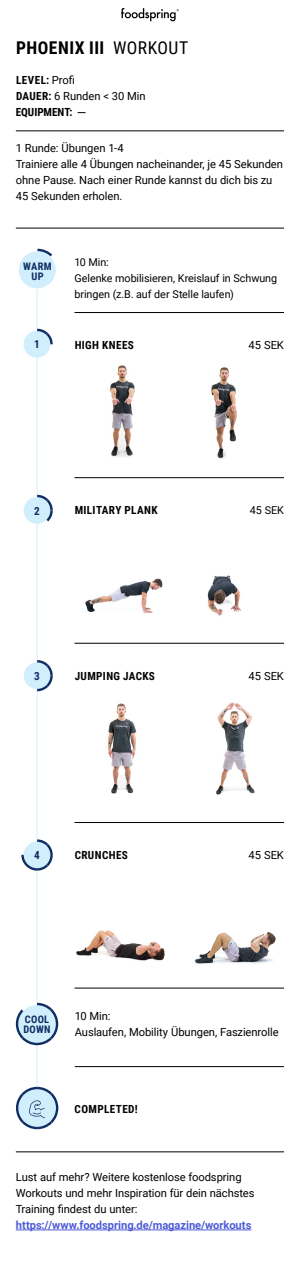
<style>
.page{position:relative;width:300px;height:1263px;background:#fff}
.page>*{position:absolute;margin:0;border:0;box-sizing:border-box;transform-origin:0 0}
.t1{font:700 17.6px "Roboto Condensed";letter-spacing:.025em;color:#000}
.t2{font:11.2px/16px "Roboto";letter-spacing:-.005em;color:#000}
.t3{font:700 11.2px "Roboto Condensed";letter-spacing:.035em;color:#000}
.t4{font:700 11.2px "Roboto";letter-spacing:-.005em;color:#4f5cd6}
.t5{font:700 11.2px "Roboto Condensed";color:#000}
.t6{font:700 11.2px "Roboto Condensed";color:#0d2d63}
.t7{font:10.8px/16px "Roboto";letter-spacing:-.01em;color:#000}
.t8{font:700 10.4px/9.6px "Roboto Condensed";letter-spacing:.035em;color:#0d2d63;text-align:center}
.s1{font-weight:400}
.s2{font-family:"Roboto";font-weight:400}
.s3{font-family:"Roboto Condensed";font-weight:700}
</style>
<div class="page">
<img style="left:216px;top:702px;width:39px;height:92px">
<img style="left:107px;top:703px;width:30px;height:91px">
<hr style="left:74px;top:643px;width:210px;height:1px;background:#000">
<img style="left:85px;top:578px;width:78px;height:36px">
<img style="left:207px;top:575px;width:34px;height:41px">
<hr style="left:74px;top:477px;width:210px;height:1px;background:#000">
<img style="left:211px;top:367px;width:26px;height:92px">
<img style="left:110px;top:365px;width:25px;height:92px">
<hr style="left:74px;top:312px;width:210px;height:1px;background:#000">
<hr style="left:37px;top:288px;width:1px;height:819px;background:#d1eefc">
<div style="left:24px;top:662px;width:27px;height:27px;background:#d1eefc;border-radius:50%"></div>
<div style="left:24px;top:497px;width:26px;height:27px;background:#d1eefc;border-radius:50%"></div>
<div style="left:24px;top:331px;width:26px;height:27px;background:#d1eefc;border-radius:50%"></div>
<div style="left:18px;top:251px;width:38px;height:38px;background:#d1eefc;border-radius:50%"></div>
<div style="left:18px;top:251px;width:38px;height:38px;border:1px solid #fff;border-radius:50%"></div>
<svg style="left:36px;top:327px;width:17px;height:19px"></svg>
<svg style="left:35px;top:248px;width:17px;height:11px"></svg>
<svg style="left:35px;top:493px;width:18px;height:31px"></svg>
<svg style="left:35px;top:659px;width:18px;height:33px"></svg>
<hr style="left:16px;top:228px;width:268px;height:1px;background:#000">
<hr style="left:16px;top:130px;width:268px;height:1px;background:#000">
<svg style="left:121px;top:8px;width:58px;height:13px"></svg>
<hr style="left:16px;top:1229px;width:235px;height:1px;background:#4f5cd6">
<hr style="left:16px;top:1151px;width:268px;height:1px;background:#000">
<hr style="left:75px;top:1066px;width:209px;height:1px;background:#000">
<hr style="left:74px;top:987px;width:210px;height:1px;background:#000">
<img style="left:194px;top:931px;width:82px;height:33px">
<img style="left:76px;top:930px;width:89px;height:31px">
<hr style="left:74px;top:822px;width:210px;height:1px;background:#000">
<svg style="left:15px;top:1001px;width:44px;height:45px"></svg>
<svg style="left:16px;top:1085px;width:43px;height:45px"></svg>
<svg style="left:21px;top:838px;width:32px;height:34px"></svg>
<h1 class="t1" style="left:16px;top:35px;width:174px">PHOENIX III <span class="s1">WORKOUT</span></h1>
<p class="t3" style="left:16px;top:72px;width:61px">LEVEL: <span class="s2">Profi</span></p>
<p class="t2" style="left:16px;top:87px;width:131px"><span class="s3">DAUER:</span> 6 Runden &lt; 30 Min</p>
<p class="t5" style="left:16px;top:104px;width:58px">EQUIPMENT:</p>
<p class="t2" style="left:16px;top:140px;width:269px">1 Runde: Übungen 1-4<br>Trainiere alle 4 Übungen nacheinander, je 45 Sekunden ohne Pause. Nach einer Runde kannst du dich bis zu 45 Sekunden erholen.</p>
<p class="t8" style="left:23px;top:261px;width:30px">WARM<br>UP</p>
<p class="t6" style="left:34px;top:336px;width:7px">1</p>
<p class="t7" style="left:74px;top:253px;width:204px">10 Min:<br>Gelenke mobilisieren, Kreislauf in Schwung bringen (z.B. auf der Stelle laufen)</p>
<p class="t3" style="left:75px;top:337px;width:61px">HIGH KNEES</p>
<p class="t2" style="left:249px;top:336px;width:37px">45 SEK</p>
<p class="t6" style="left:34px;top:503px;width:7px">2</p>
<p class="t3" style="left:75px;top:502px;width:84px">MILITARY PLANK</p>
<p class="t7" style="left:250px;top:502px;width:36px">45 SEK</p>
<p class="t6" style="left:34px;top:668px;width:7px">3</p>
<p class="t3" style="left:75px;top:668px;width:82px">JUMPING JACKS</p>
<p class="t2" style="left:249px;top:667px;width:37px">45 SEK</p>
<p class="t6" style="left:34px;top:847px;width:7px">4</p>
<p class="t3" style="left:75px;top:847px;width:55px">CRUNCHES</p>
<p class="t2" style="left:249px;top:846px;width:37px">45 SEK</p>
<p class="t8" style="left:23px;top:1014px;width:29px;text-align:left">COOL<br>DOWN</p>
<p class="t2" style="left:75px;top:1007px;width:205px">10 Min:<br>Auslaufen, Mobility Übungen, Faszienrolle</p>
<p class="t3" style="left:75px;top:1101px;width:64px">COMPLETED!</p>
<p class="t2" style="left:16px;top:1168px;width:240px">Lust auf mehr? Weitere kostenlose foodspring<br>Workouts und mehr Inspiration für dein nächstes<br>Training findest du unter:</p>
<p class="t4" style="left:16px;top:1217px;width:237px">https://www.foodspring.de/magazine/workouts</p>
</div>
